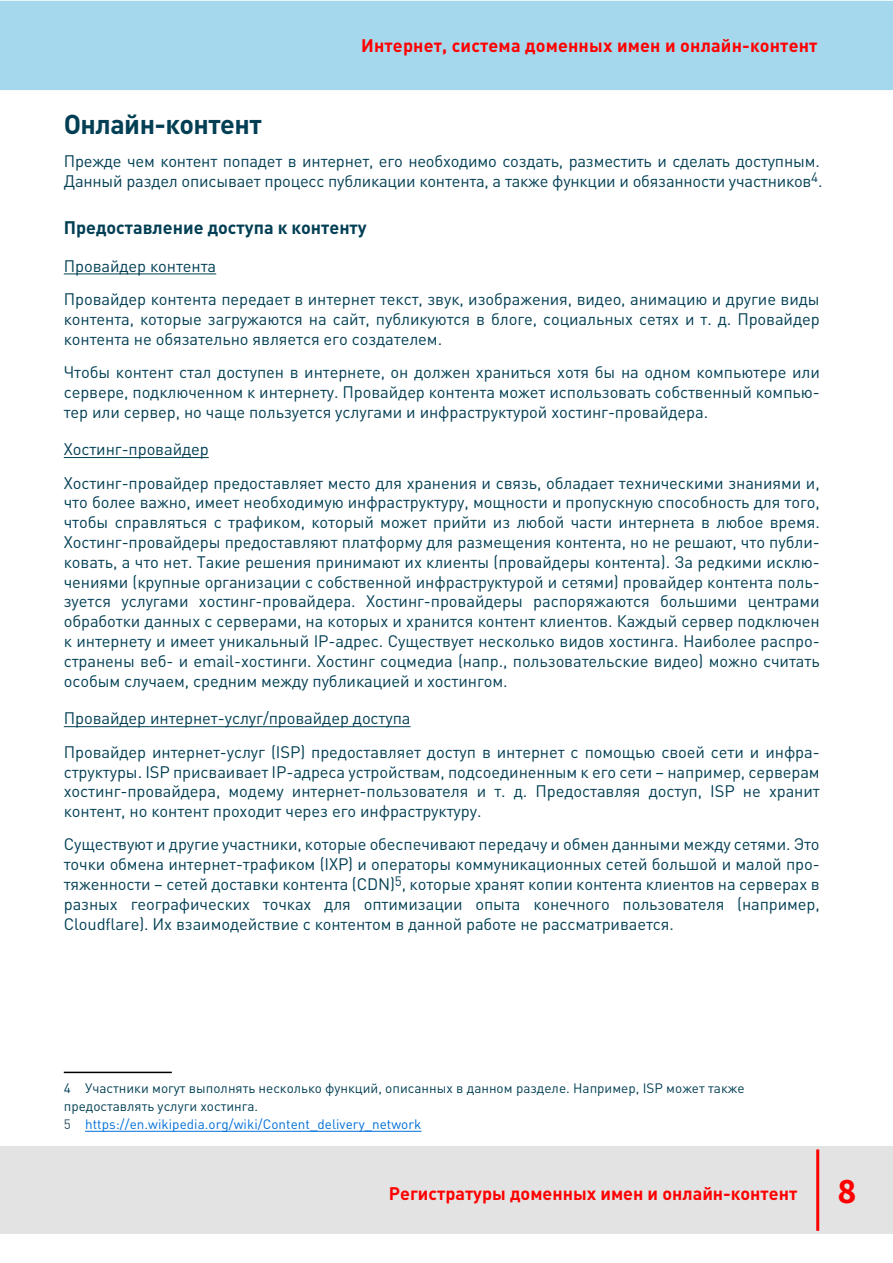
<style>
.page{position:relative;width:893px;height:1263px;background:#fff}
.page>*{position:absolute;margin:0;border:0;box-sizing:border-box;transform-origin:0 0}
.t1{font:700 36px "Source Sans Pro";color:#f00}
.t2{font:700 27px "DIN Pro";letter-spacing:-.02em;color:#023f54}
.t3{font:700 18px "DIN Pro";letter-spacing:.01em;color:#f00}
.t4{font:700 18px "DIN Pro";color:#023f54}
.t5{font:16.5px/19.8px "DIN Pro";letter-spacing:-.005em;color:#023f54}
.t6{font:13.5px/18px "DIN Pro";color:#023f54}
.s1{color:#2f5166}
.s2{color:#006fd8}
</style>
<div class="page">
<div style="left:0;top:1146px;width:893px;height:88px;background:#e3e3e3"></div>
<div style="left:0;top:1px;width:893px;height:89px;background:#a5d8ec"></div>
<hr style="left:816px;top:1149px;width:3px;height:82px;background:#f00">
<hr style="left:64px;top:1072px;width:108px;height:1px;background:#000">
<hr style="left:64px;top:273px;width:152px;height:1px;background:#023f54">
<hr style="left:64px;top:457px;width:145px;height:1px;background:#023f54">
<hr style="left:64px;top:726px;width:347px;height:1px;background:#023f54">
<hr style="left:85px;top:1131px;width:336px;height:1px;background:#006fd8">
<p class="t3" style="left:361px;top:33px;width:458px">Интернет, система доменных имен и онлайн-контент</p>
<h2 class="t2" style="left:64px;top:106px;width:199px">Онлайн-контент</h2>
<p class="t5" style="left:64px;top:150px;width:760px">Прежде чем контент попадет в интернет, его необходимо создать, разместить и сделать доступным.<br>Данный раздел описывает процесс публикации контента, а также функции и обязанности участников<sup>4</sup>.</p>
<p class="t4" style="left:64px;top:215px;width:304px">Предоставление доступа к контенту</p>
<p class="t5" style="left:64px;top:248px;width:757px;line-height:33.3px">Провайдер контента<br>Провайдер контента передает в интернет текст, звук, изображения, видео, анимацию и другие виды</p>
<p class="t5" style="left:64px;top:308px;width:757px">контента, которые загружаются на сайт, публикуются в блоге, социальных сетях и т. д. Провайдер контента не обязательно является его создателем.</p>
<p class="t5" style="left:64px;top:361px;width:758px;text-align:justify">Чтобы контент стал доступен в интернете, он должен храниться хотя бы на одном компьютере или сервере, подключенном к интернету. Провайдер контента может использовать собственный компью&shy;тер или сервер, но чаще пользуется услугами и инфраструктурой хостинг-провайдера.</p>
<p class="t5" style="left:64px;top:432px;width:757px;line-height:33.3px">Хостинг-провайдер<br>Хостинг-провайдер предоставляет место для хранения и связь, обладает техническими знаниями и,</p>
<p class="t5" style="left:64px;top:492px;width:758px;text-align:justify">что более важно, имеет необходимую инфраструктуру, мощности и пропускную способность для того, чтобы справляться с трафиком, который может прийти из любой части интернета в любое время.<br>Хостинг-провайдеры предоставляют платформу для размещения контента, но не решают, что публи&shy;ковать, а что нет. Такие решения принимают их клиенты (провайдеры контента). За редкими исклю&shy;чениями (крупные организации с собственной инфраструктурой и сетями) провайдер контента поль&shy;зуется услугами хостинг-провайдера. Хостинг-провайдеры распоряжаются большими центрами обработки данных с серверами, на которых и хранится контент клиентов. Каждый сервер подключен к интернету и имеет уникальный IP-адрес. Существует несколько видов хостинга. Наиболее распро&shy;странены веб- и email-хостинги. Хостинг соцмедиа (напр., пользовательские видео) можно считать особым случаем, средним между публикацией и хостингом.</p>
<p class="t5" style="left:64px;top:701px;width:757px;line-height:33.3px">Провайдер интернет-услуг/провайдер доступа<br>Провайдер интернет-услуг (ISP) предоставляет доступ в интернет с помощью своей сети и инфра-</p>
<p class="t5" style="left:64px;top:761px;width:757px;text-align:justify">структуры. ISP присваивает IP-адреса устройствам, подсоединенным к его сети – например, серверам хостинг-провайдера, модему интернет-пользователя и т. д. Предоставляя доступ, ISP не хранит контент, но контент проходит через его инфраструктуру.</p>
<p class="t5" style="left:64px;top:834px;width:757px;text-align:justify">Существуют и другие участники, которые обеспечивают передачу и обмен данными между сетями. Это точки обмена интернет-трафиком (IXP) и операторы коммуникационных сетей большой и малой про&shy;тяженности – сетей доставки контента (CDN)<sup>5</sup>, которые хранят копии контента клиентов на серверах в разных географических точках для оптимизации опыта конечного пользователя (например, Cloudflare). Их взаимодействие с контентом в данной работе не рассматривается.</p>
<p class="t6" style="left:64px;top:1079px;width:682px">4 Участники могут выполнять несколько функций, описанных в данном разделе. Например, ISP может также предоставлять услуги хостинга.<br><span class="s1">5</span> <span class="s2">https://en.wikipedia.org/wiki/Content_delivery_network</span></p>
<p class="t3" style="left:389px;top:1181px;width:410px">Регистратуры доменных имен и онлайн-контент</p>
<h1 class="t1" style="left:837px;top:1168px;width:21px">8</h1>
</div>
